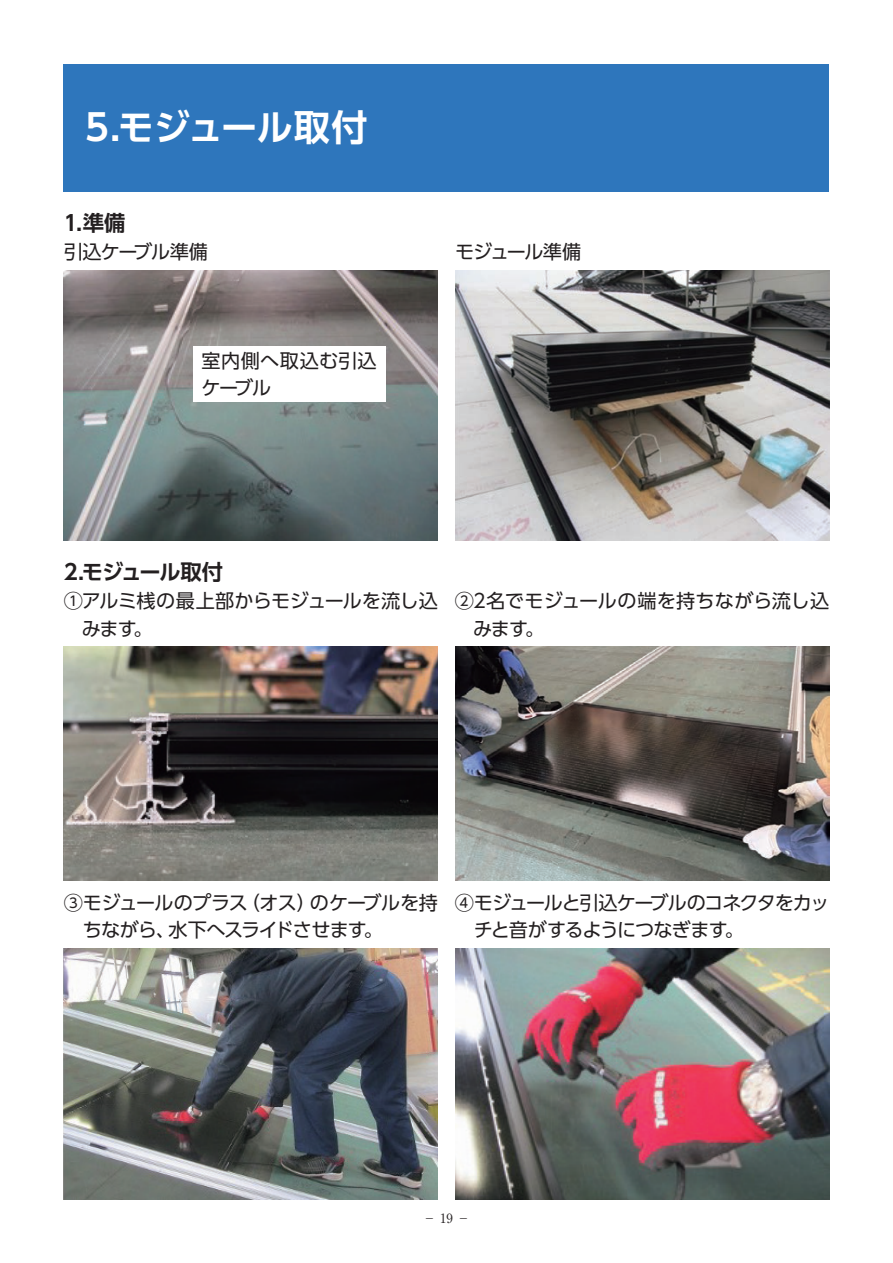
<style>
.page{position:relative;width:893px;height:1263px;background:#fff}
.page>*{position:absolute;margin:0;border:0;box-sizing:border-box;transform-origin:0 0}
.t1{font:700 36.15px "UD Shin Go Pr 6 N De";letter-spacing:-.005em;color:#fff}
.t2{font:700 21.3px "UD Shin Go Pr 6 N De";letter-spacing:-.05em;color:#231f20}
.t3{font:19.2px/27.6px "UD Shin Go Pr 6 N";letter-spacing:-.04em;color:#231f20}
.t4{font:19.2px/27.6px "UD Shin Go Pr 6 N";letter-spacing:-.065em;color:#231f20}
.t5{font:19.2px/27.6px "UD Shin Go Pr 6 N";color:#231f20}
.t6{font:19.2px/27.6px "UD Shin Go Pr 6 N";letter-spacing:.015em;color:#231f20}
.t7{font:19.2px "UD Shin Go Pr 6 N";letter-spacing:-.06em;color:#231f20}
.t8{font:12.75px "Ryumin Pr 6 N";color:#231f20}
</style>
<div class="page">
<img style="left:455px;top:270px;width:374px;height:270px">
<img style="left:64px;top:270px;width:374px;height:270px">
<img style="left:455px;top:948px;width:374px;height:251px">
<img style="left:64px;top:948px;width:374px;height:251px">
<img style="left:455px;top:646px;width:374px;height:234px">
<img style="left:64px;top:646px;width:374px;height:234px">
<div style="left:64px;top:64px;width:765px;height:127px;background:#2e76bc"></div>
<div style="left:193px;top:347px;width:192px;height:55px;background:#fff"></div>
<h1 class="t1" style="left:85px;top:98px;width:284px">5.モジュール取付</h1>
<p class="t2" style="left:64px;top:206px;width:63px">1.準備</p>
<p class="t3" style="left:64px;top:238px;width:146px">引込ケーブル準備</p>
<p class="t6" style="left:202px;top:346px;width:177px">室内側へ取込む引込ケーブル</p>
<p class="t7" style="left:455px;top:236px;width:128px">モジュール準備</p>
<p class="t2" style="left:64px;top:555px;width:161px">2.モジュール取付</p>
<p class="t3" style="left:82px;top:586px;width:358px;text-indent:-18px">①アルミ桟の最上部からモジュールを流し込みます。</p>
<p class="t5" style="left:473px;top:586px;width:358px;text-indent:-18px">②2名でモジュールの端を持ちながら流し込みます。</p>
<p class="t3" style="left:83px;top:888px;width:357px;text-indent:-19px">③モジュールのプラス（オス）のケーブルを持ちながら、水下へスライドさせます。</p>
<p class="t4" style="left:474px;top:888px;width:357px;text-indent:-19px">④モジュールと引込ケーブルのコネクタをカッチと音がするようにつなぎます。</p>
<p class="t8" style="left:423px;top:1208px;width:48px">－ 19 －</p>
</div>
